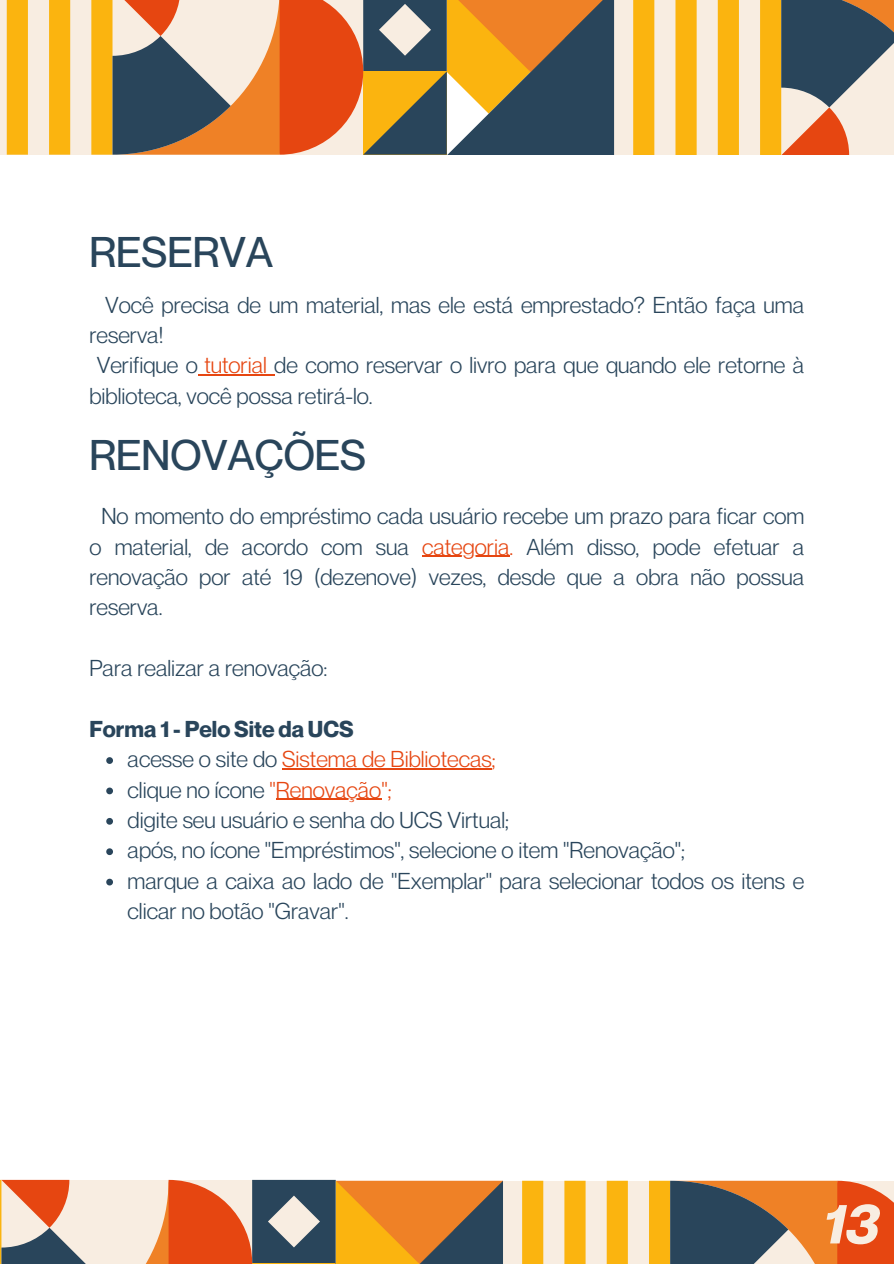
<style>
.page{position:relative;width:894px;height:1264px;background:#fff}
.page>*{position:absolute;margin:0;border:0;box-sizing:border-box;transform-origin:0 0}
.t1{font:italic 700 55.5px "Neue Montreal";color:#f8ede1}
.t2{font:500 42px "Neue Montreal";color:#29455b}
.t3{font:22.5px/30.3px "Neue Montreal";color:#29455b}
.t4{font:22.5px/30.3px "Neue Montreal";color:#e64611}
.s1{color:#e64611}
.s2{font-weight:700;color:#29455b}
.s3{color:#29455b}
</style>
<div class="page">
<div style="left:572px;top:0;width:321px;height:155px;background:#f8ede1"></div>
<svg style="left:0;top:0;width:614px;height:155px;background:#b18a5d"></svg>
<svg style="left:633px;top:0;width:260px;height:155px"></svg>
<div style="left:461px;top:1180px;width:432px;height:83px;background:#f8ede1"></div>
<svg style="left:0;top:1179px;width:503px;height:85px;background:#bf8e68"></svg>
<svg style="left:522px;top:1180px;width:371px;height:83px"></svg>
<hr style="left:204px;top:374px;width:63px;height:1px;background:#e64611">
<hr style="left:422px;top:555px;width:87px;height:2px;background:#e64611">
<svg style="left:106px;top:757px;width:7px;height:7px"></svg>
<hr style="left:282px;top:768px;width:209px;height:1px;background:#e64611">
<svg style="left:106px;top:787px;width:7px;height:7px"></svg>
<hr style="left:276px;top:798px;width:105px;height:2px;background:#e64611">
<svg style="left:106px;top:818px;width:7px;height:6px"></svg>
<svg style="left:106px;top:848px;width:7px;height:7px"></svg>
<svg style="left:106px;top:878px;width:7px;height:7px"></svg>
<p class="t2" style="left:89px;top:226px;width:185px">RESERVA</p>
<p class="t3" style="left:89px;top:289px;width:716px;text-indent:16px">Você precisa de um material, mas ele está emprestado? Então faça uma reserva!</p>
<h1 class="t3" style="left:89px;top:350px;width:716px;text-indent:7px">Verifique o <span class="s1">tutorial</span> de como reservar o livro para que quando ele retorne à biblioteca, você possa retirá-lo.</h1>
<p class="t2" style="left:89px;top:429px;width:278px">RENOVAÇÕES</p>
<p class="t3" style="left:89px;top:500px;width:716px;text-indent:12px">No momento do empréstimo cada usuário recebe um prazo para ficar com o material, de acordo com sua</p>
<h1 class="t3" style="left:89px;top:531px;width:716px;text-align:justify;text-indent:333px"><span class="s1">categoria.</span> Além disso, pode efetuar a renovação por até 19 (dezenove) vezes, desde que a obra não possua reserva.</h1>
<h1 class="t3" style="left:89px;top:652px;width:239px">Para realizar a renovação:</h1>
<h1 class="t4" style="left:128px;top:713px;width:369px;text-indent:-38px"><span class="s2">Forma 1 - Pelo Site da UCS<br></span><span class="s3">acesse o site do</span> Sistema de Bibliotecas;</h1>
<p class="t3" style="left:128px;top:774px;width:265px">clique no ícone <span class="s1">"Renovação";</span></p>
<h2 class="t3" style="left:128px;top:804px;width:678px">digite seu usuário e senha do UCS Virtual;<br>após, no ícone "Empréstimos", selecione o item "Renovação";<br>marque a caixa ao lado de "Exemplar" para selecionar todos os itens e</h2>
<p class="t3" style="left:128px;top:895px;width:222px">clicar no botão "Gravar".</p>
<p class="t1" style="left:823px;top:1189px;width:56px">13</p>
</div>
